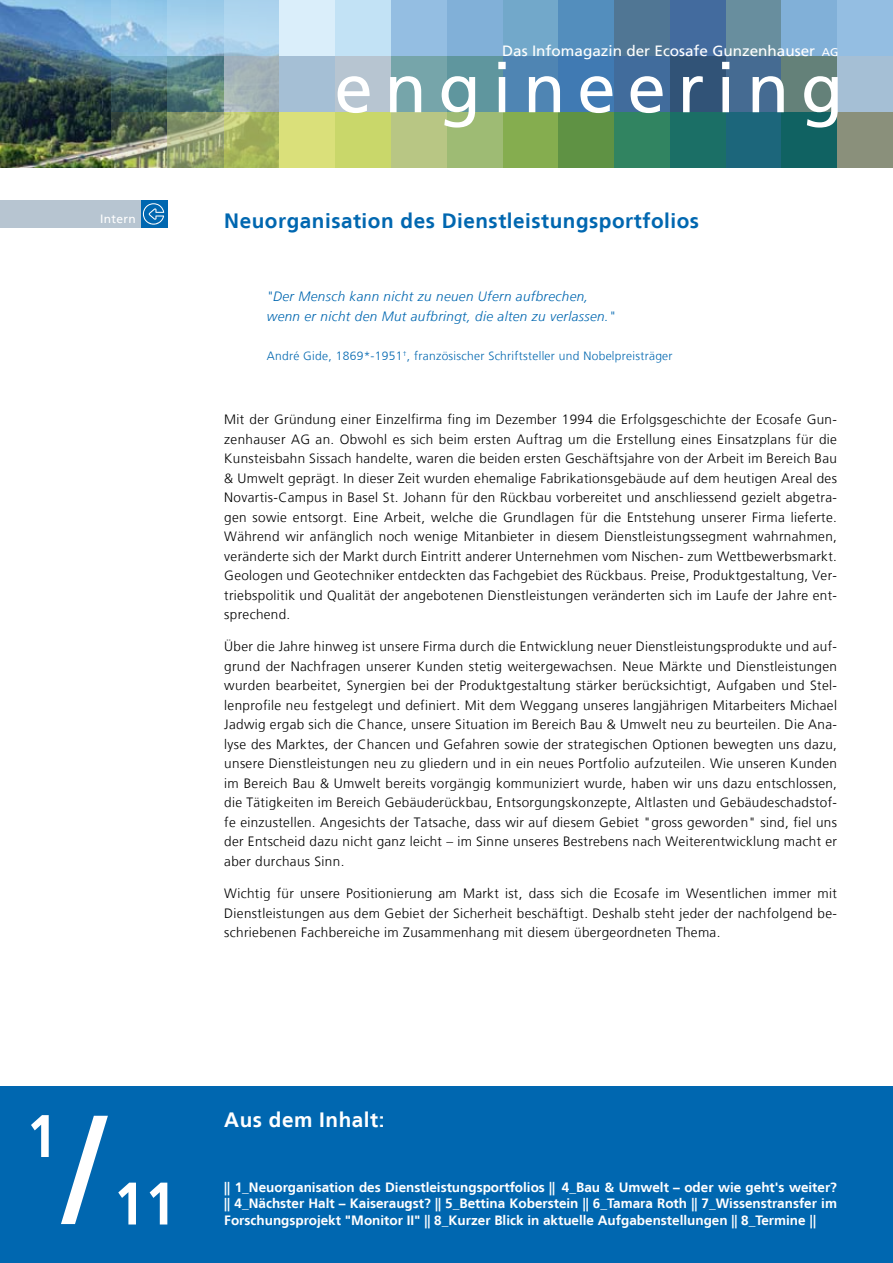
<style>
.page{position:relative;width:893px;height:1263px;background:#fff}
.page>*{position:absolute;margin:0;border:0;box-sizing:border-box;transform-origin:0 0}
.t1{font:700 150px "Frutiger LT";color:#fff;scale:.9 1}
.t2{font:69px "Frutiger LT";letter-spacing:.17em;color:#fff}
.t3{font:700 60px "Frutiger LT";color:#fff;scale:.9 1}
.t4{font:700 20.7px "Frutiger LT";letter-spacing:.025em;color:#0067b0}
.t5{font:700 20.7px "Frutiger LT";letter-spacing:.025em;color:#fff}
.t6{font:14.85px "Frutiger LT";color:#fff}
.t7{font:300 13.5px/19.5px "Frutiger LT";letter-spacing:.025em;color:#000;text-align:justify}
.t8{font:700 13.5px/16.5px "Frutiger LT";color:#fff;text-align:justify}
.t9{font:italic 300 13.5px/19.5px "Frutiger LT";letter-spacing:.025em;color:#0067b0}
.t10{font:300 12px "Frutiger LT";letter-spacing:.025em;color:#0067b0}
.t11{font:12px "Frutiger LT";letter-spacing:.025em;color:#fff}
.s1{font-size:11.25px}
</style>
<div class="page">
<img style="left:0;top:0;width:112px;height:167px">
<svg style="left:112px;top:0;width:55px;height:56px;background:#98c8e7"></svg>
<svg style="left:112px;top:56px;width:55px;height:56px;background:#466a72"></svg>
<img style="left:112px;top:112px;width:55px;height:56px">
<svg style="left:167px;top:0;width:57px;height:56px;background:#a5cfea"></svg>
<svg style="left:167px;top:56px;width:57px;height:56px;background:#588183"></svg>
<svg style="left:167px;top:112px;width:57px;height:56px;background:#99a575"></svg>
<div style="left:224px;top:0;width:56px;height:56px;background:#afd6ee"></div>
<div style="left:224px;top:56px;width:56px;height:56px;background:linear-gradient(to right,#aab9bd,#9eadb4)"></div>
<svg style="left:224px;top:112px;width:55px;height:56px;background:#a9b75e"></svg>
<div style="left:279px;top:0;width:56px;height:56px;background:#daeefa"></div>
<div style="left:279px;top:56px;width:56px;height:56px;background:#a5bfd5"></div>
<div style="left:279px;top:112px;width:56px;height:56px;background:#dae07a"></div>
<div style="left:335px;top:0;width:56px;height:56px;background:#c2e2f5"></div>
<div style="left:335px;top:56px;width:56px;height:56px;background:#b7c5d1"></div>
<div style="left:335px;top:112px;width:56px;height:56px;background:#c9d76a"></div>
<div style="left:391px;top:0;width:56px;height:56px;background:#94bee2"></div>
<div style="left:391px;top:56px;width:56px;height:56px;background:#76a5aa"></div>
<div style="left:391px;top:112px;width:56px;height:56px;background:#b8c684"></div>
<div style="left:447px;top:0;width:56px;height:56px;background:#81b0d8"></div>
<div style="left:447px;top:56px;width:56px;height:56px;background:#5f969e"></div>
<div style="left:447px;top:112px;width:56px;height:56px;background:#9ebb74"></div>
<div style="left:503px;top:0;width:55px;height:56px;background:#72a8ca"></div>
<div style="left:503px;top:56px;width:55px;height:56px;background:#4f85b3"></div>
<div style="left:503px;top:112px;width:55px;height:56px;background:#85ad4f"></div>
<div style="left:558px;top:0;width:56px;height:56px;background:#538ebd"></div>
<div style="left:558px;top:56px;width:56px;height:56px;background:#407ab3"></div>
<div style="left:558px;top:112px;width:56px;height:56px;background:#5f9244"></div>
<div style="left:614px;top:0;width:56px;height:56px;background:#507694"></div>
<div style="left:614px;top:56px;width:56px;height:56px;background:#416c9c"></div>
<div style="left:614px;top:112px;width:56px;height:56px;background:#318461"></div>
<div style="left:670px;top:0;width:56px;height:56px;background:#436b9e"></div>
<div style="left:670px;top:56px;width:56px;height:56px;background:#315377"></div>
<div style="left:670px;top:112px;width:56px;height:56px;background:#1b6f66"></div>
<div style="left:726px;top:0;width:56px;height:56px;background:#688e9e"></div>
<div style="left:726px;top:56px;width:56px;height:56px;background:#456b92"></div>
<div style="left:726px;top:112px;width:56px;height:56px;background:#1c667b"></div>
<div style="left:781px;top:0;width:56px;height:56px;background:#81b0d8"></div>
<div style="left:781px;top:56px;width:56px;height:56px;background:#648179"></div>
<div style="left:781px;top:112px;width:56px;height:56px;background:#106262"></div>
<div style="left:837px;top:0;width:56px;height:56px;background:#94bee2"></div>
<div style="left:837px;top:56px;width:56px;height:56px;background:#a5bfd5"></div>
<div style="left:837px;top:112px;width:56px;height:56px;background:#8a907b"></div>
<div style="left:140px;top:200px;width:27px;height:27px;background:#0067b0"></div>
<svg style="left:143px;top:203px;width:21px;height:22px"></svg>
<div style="left:0;top:200px;width:140px;height:27px;background:#b7c5d1"></div>
<div style="left:0;top:1086px;width:893px;height:177px;background:#0067b0"></div>
<p class="t11" style="left:100px;top:212px;width:37px">Intern</p>
<p class="t6" style="left:502px;top:42px;width:338px">Das Infomagazin der Ecosafe Gunzenhauser <span class="s1">AG</span></p>
<h2 class="t2" style="left:334px;top:48px;width:510px">engineering</h2>
<h3 class="t4" style="left:224px;top:209px;width:476px">Neuorganisation des Dienstleistungsportfolios</h3>
<p class="t9" style="left:267px;top:287px;width:350px">"Der Mensch kann nicht zu neuen Ufern aufbrechen, wenn er nicht den Mut aufbringt, die alten zu verlassen."</p>
<p class="t10" style="left:267px;top:349px;width:407px">André Gide, 1869*-1951<sup>†</sup>, französischer Schriftsteller und Nobelpreisträger</p>
<p class="t7" style="left:224px;top:410px;width:614px">Mit der Gründung einer Einzelfirma fing im Dezember 1994 die Erfolgsgeschichte der Ecosafe Gun&shy;zenhauser AG an. Obwohl es sich beim ersten Auftrag um die Erstellung eines Einsatzplans für die Kunsteisbahn Sissach handelte, waren die beiden ersten Geschäftsjahre von der Arbeit im Bereich Bau &amp; Umwelt geprägt. In dieser Zeit wurden ehemalige Fabrikationsgebäude auf dem heutigen Areal des Novartis-Campus in Basel St. Johann für den Rückbau vorbereitet und anschliessend gezielt abgetra&shy;gen sowie entsorgt. Eine Arbeit, welche die Grundlagen für die Entstehung unserer Firma lieferte.<br>Während wir anfänglich noch wenige Mitanbieter in diesem Dienstleistungssegment wahrnahmen, veränderte sich der Markt durch Eintritt anderer Unternehmen vom Nischen- zum Wettbewerbsmarkt.<br>Geologen und Geotechniker entdeckten das Fachgebiet des Rückbaus. Preise, Produktgestaltung, Ver&shy;triebspolitik und Qualität der angebotenen Dienstleistungen veränderten sich im Laufe der Jahre ent&shy;sprechend.</p>
<p class="t7" style="left:224px;top:637px;width:614px">Über die Jahre hinweg ist unsere Firma durch die Entwicklung neuer Dienstleistungsprodukte und auf&shy;grund der Nachfragen unserer Kunden stetig weitergewachsen. Neue Märkte und Dienstleistungen wurden bearbeitet, Synergien bei der Produktgestaltung stärker berücksichtigt, Aufgaben und Stel&shy;lenprofile neu festgelegt und definiert. Mit dem Weggang unseres langjährigen Mitarbeiters Michael Jadwig ergab sich die Chance, unsere Situation im Bereich Bau &amp; Umwelt neu zu beurteilen. Die Ana&shy;lyse des Marktes, der Chancen und Gefahren sowie der strategischen Optionen bewegten uns dazu, unsere Dienstleistungen neu zu gliedern und in ein neues Portfolio aufzuteilen. Wie unseren Kunden im Bereich Bau &amp; Umwelt bereits vorgängig kommuniziert wurde, haben wir uns dazu entschlossen, die Tätigkeiten im Bereich Gebäuderückbau, Entsorgungskonzepte, Altlasten und Gebäudeschadstof&shy;fe einzustellen. Angesichts der Tatsache, dass wir auf diesem Gebiet "gross geworden" sind, fiel uns der Entscheid dazu nicht ganz leicht – im Sinne unseres Bestrebens nach Weiterentwicklung macht er aber durchaus Sinn.</p>
<p class="t7" style="left:224px;top:884px;width:614px">Wichtig für unsere Positionierung am Markt ist, dass sich die Ecosafe im Wesentlichen immer mit Dienstleistungen aus dem Gebiet der Sicherheit beschäftigt. Deshalb steht jeder der nachfolgend be&shy;schriebenen Fachbereiche im Zusammenhang mit diesem übergeordneten Thema.</p>
<h3 class="t3" style="left:27px;top:1101px;width:35px">1</h3>
<h1 class="t1" style="left:58px;top:1082px;width:60px">/</h1>
<h3 class="t3" style="left:114px;top:1168px;width:70px">11</h3>
<h3 class="t5" style="left:224px;top:1107px;width:162px">Aus dem Inhalt:</h3>
<p class="t8" style="left:224px;top:1179px;width:614px">|| 1_Neuorganisation des Dienstleistungsportfolios || 4_Bau &amp; Umwelt – oder wie geht's weiter? || 4_Nächster Halt – Kaiseraugst? || 5_Bettina Koberstein || 6_Tamara Roth || 7_Wissenstransfer im Forschungsprojekt "Monitor II" || 8_Kurzer Blick in aktuelle Aufgabenstellungen || 8_Termine ||</p>
</div>
